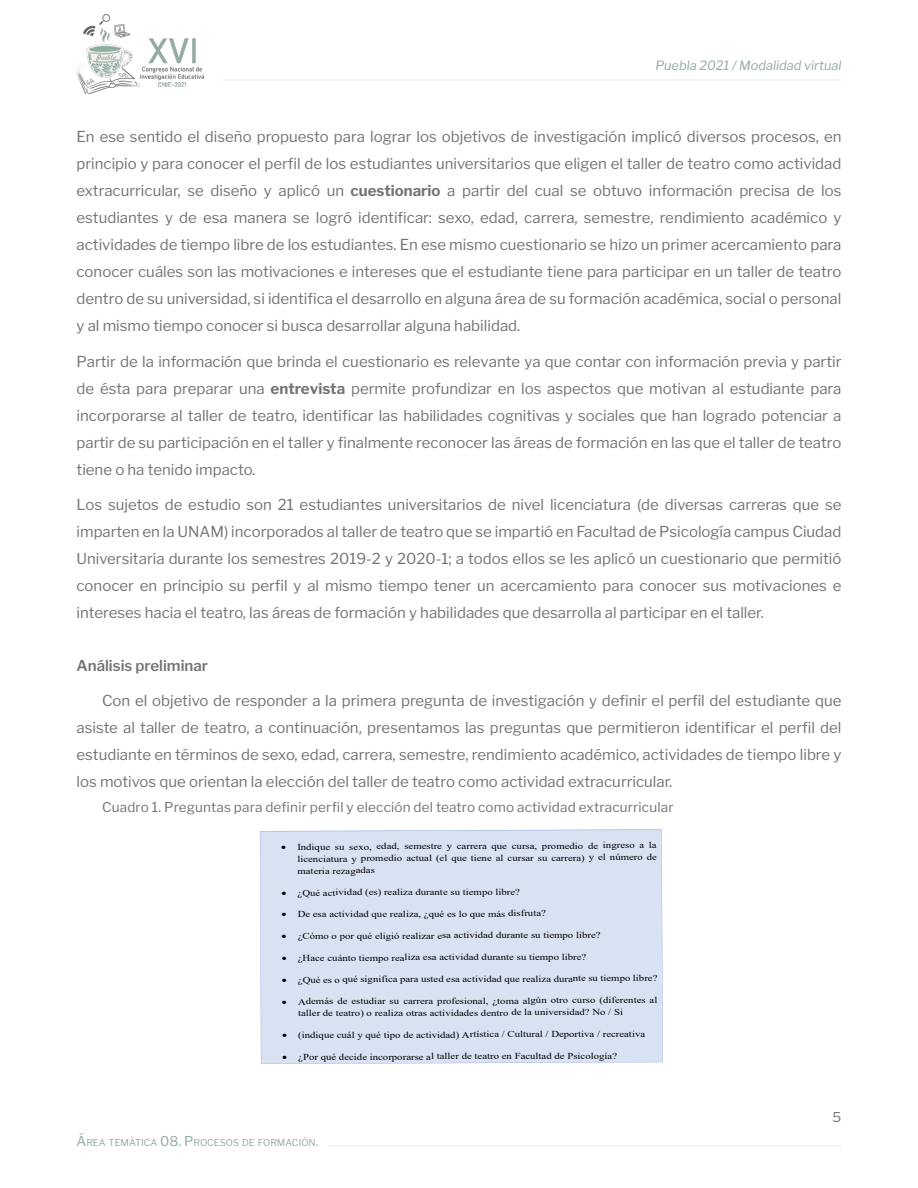
<style>
.page{position:relative;width:918px;height:1188px;background:#fff}
.page>*{position:absolute;margin:0;border:0;box-sizing:border-box;transform-origin:0 0}
.parrafo_general{font:15px/27px "Libre Franklin";color:#727376;text-align:justify}
.primer_parrafo{font:15px/27px "Libre Franklin";color:#727376;text-align:justify}
.parrafo_general-2{font:600 15px "Libre Franklin";color:#727376}
.PIES_DE_IMAGEN{font:13.5px "Libre Franklin";letter-spacing:.01em;color:#727376}
.t1{font:13.5px "Libre Franklin";color:#727376}
.t2{font:italic 12.75px "Libre Franklin";color:#92aca0}
.t3{font:9.45px "Libre Franklin";color:#92aca0}
.t4{font:9.15px/12.3px "Times New Roman";letter-spacing:-.005em;color:#000;text-align:justify;scale:1.19 1}
.s1{font-weight:700}
.s2{font-size:13.5px}
</style>
<div class="page">
<hr style="left:222px;top:79px;width:619px;height:2px;background:#f2f1ed">
<img style="left:77px;top:15px;width:126px;height:79px">
<hr style="left:328px;top:1145px;width:513px;height:2px;background:#f2f1ed">
<div style="left:260px;top:829px;width:403px;height:235px;background:#d9e2f3"></div>
<p class="t2" style="left:655px;top:58px;width:187px">Puebla 2021 / Modalidad virtual</p>
<p class="parrafo_general" style="left:77px;top:123px;width:767px">En ese sentido el diseño propuesto para lograr los objetivos de investigación implicó diversos procesos, en principio y para conocer el perfil de los estudiantes universitarios que eligen el taller de teatro como actividad extracurricular, se diseño y aplicó un <span class="s1">cuestionario</span> a partir del cual se obtuvo información precisa de los estudiantes y de esa manera se logró identificar: sexo, edad, carrera, semestre, rendimiento académico y actividades de tiempo libre de los estudiantes. En ese mismo cuestionario se hizo un primer acercamiento para conocer cuáles son las motivaciones e intereses que el estudiante tiene para participar en un taller de teatro dentro de su universidad, si identifica el desarrollo en alguna área de su formación académica, social o personal y al mismo tiempo conocer si busca desarrollar alguna habilidad.</p>
<p class="parrafo_general" style="left:77px;top:348px;width:766px">Partir de la información que brinda el cuestionario es relevante ya que contar con información previa y partir de ésta para preparar una <span class="s1">entrevista</span> permite profundizar en los aspectos que motivan al estudiante para incorporarse al taller de teatro, identificar las habilidades cognitivas y sociales que han logrado potenciar a partir de su participación en el taller y finalmente reconocer las áreas de formación en las que el taller de teatro tiene o ha tenido impacto.</p>
<p class="parrafo_general" style="left:77px;top:491px;width:766px">Los sujetos de estudio son 21 estudiantes universitarios de nivel licenciatura (de diversas carreras que se imparten en la UNAM) incorporados al taller de teatro que se impartió en Facultad de Psicología campus Ciudad Universitaria durante los semestres 2019-2 y 2020-1; a todos ellos se les aplicó un cuestionario que permitió conocer en principio su perfil y al mismo tiempo tener un acercamiento para conocer sus motivaciones e intereses hacia el teatro, las áreas de formación y habilidades que desarrolla al participar en el taller.</p>
<p class="parrafo_general-2" style="left:77px;top:656px;width:133px">Análisis preliminar</p>
<p class="primer_parrafo" style="left:77px;top:687px;width:766px;text-indent:26px">Con el objetivo de responder a la primera pregunta de investigación y definir el perfil del estudiante que asiste al taller de teatro, a continuación, presentamos las preguntas que permitieron identificar el perfil del estudiante en términos de sexo, edad, carrera, semestre, rendimiento académico, actividades de tiempo libre y los motivos que orientan la elección del taller de teatro como actividad extracurricular.</p>
<p class="PIES_DE_IMAGEN" style="left:102px;top:799px;width:573px">Cuadro 1. Preguntas para definir perfil y elección del teatro como actividad extracurricular</p>
<p class="t4" style="left:297px;top:840px;width:304px;text-indent:-16px">• Indique su sexo, edad, semestre y carrera que cursa, promedio de ingreso a la licenciatura y promedio actual (el que tiene al cursar su carrera) y el número de materia rezagadas</p>
<p class="t4" style="left:281px;top:886px;width:202px">• ¿Qué actividad (es) realiza durante su tiempo libre?</p>
<p class="t4" style="left:282px;top:907px;width:224px">• De esa actividad que realiza, ¿qué es lo que más disfruta?</p>
<p class="t4" style="left:282px;top:929px;width:270px">• ¿Cómo o por qué eligió realizar esa actividad durante su tiempo libre?</p>
<p class="t4" style="left:282px;top:951px;width:258px">• ¿Hace cuánto tiempo realiza esa actividad durante su tiempo libre?</p>
<p class="t4" style="left:282px;top:972px;width:317px">• ¿Qué es o qué significa para usted esa actividad que realiza durante su tiempo libre?</p>
<p class="t4" style="left:298px;top:994px;width:303px;text-indent:-16px">• Además de estudiar su carrera profesional, ¿toma algún otro curso (diferentes al taller de teatro) o realiza otras actividades dentro de la universidad? No / Si</p>
<p class="t4" style="left:282px;top:1028px;width:307px">• (indique cuál y qué tipo de actividad) Artística / Cultural / Deportiva / recreativa</p>
<p class="t4" style="left:282px;top:1050px;width:283px">• ¿Por qué decide incorporarse al taller de teatro en Facultad de Psicología?</p>
<p class="t3" style="left:77px;top:1137px;width:244px"><span class="s2">Á</span>REA TEMÁTICA <span class="s2">08. P</span>ROCESOS DE FORMACIÓN<span class="s2">.</span></p>
<p class="t1" style="left:833px;top:1109px;width:10px">5</p>
</div>
